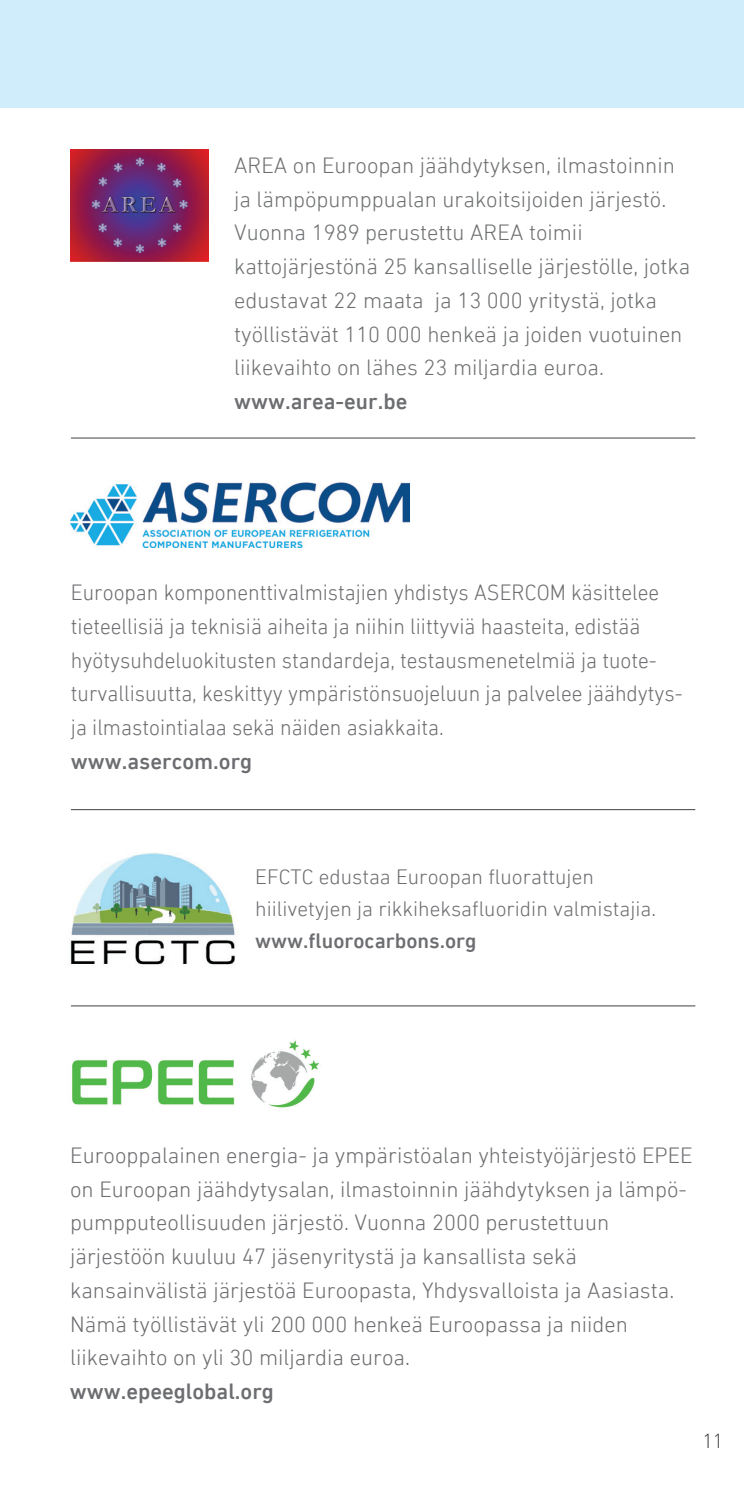
<style>
.page{position:relative;width:745px;height:1489px;background:#fff}
.page>*{position:absolute;margin:0;border:0;box-sizing:border-box;transform-origin:0 0}
.t1{font:300 22.5px/33.8px "DIN Next LT Pro";color:#6c6d70}
.t2{font:300 22.5px/33.8px "DIN Next LT Pro";color:#6c6d70;scale:.95 1}
.t3{font:300 22.5px/33.8px "DIN Next LT Pro";color:#6d6f71}
.t4{font:500 22.5px "DIN Next LT Pro";color:#6c6d70}
.t5{font:300 21.25px/32px "DIN Next LT Pro";color:#6c6d70}
.t6{font:500 21.25px "DIN Next LT Pro";color:#6c6d70}
.t7{font:300 20px "DIN";color:#414042}
</style>
<div class="page">
<div style="left:0;top:1px;width:742px;height:107px;background:#cfedfb"></div>
<img style="left:71px;top:149px;width:137px;height:113px">
<img style="left:72px;top:1040px;width:248px;height:68px">
<img style="left:70px;top:853px;width:165px;height:112px">
<img style="left:71px;top:482px;width:338px;height:65px">
<hr style="left:71px;top:809px;width:623px;height:1px;background:#414042">
<hr style="left:71px;top:1005px;width:623px;height:1px;background:#414042">
<hr style="left:71px;top:437px;width:623px;height:1px;background:#414042">
<p class="t3" style="left:234px;top:148px;width:457px">AREA on Euroopan jäähdytyksen, ilmastoinnin ja lämpöpumppualan urakoitsijoiden järjestö.<br>Vuonna 1989 perustettu AREA toimii kattojärjestönä 25 kansalliselle järjestölle, jotka edustavat 22 maata ja 13 000 yritystä, jotka työllistävät 110 000 henkeä ja joiden vuotuinen liikevaihto on lähes 23 miljardia euroa.</p>
<p class="t4" style="left:234px;top:388px;width:175px">www.area-eur.be</p>
<p class="t2" style="left:71px;top:575px;width:645px">Euroopan komponenttivalmistajien yhdistys ASERCOM käsittelee tieteellisiä ja teknisiä aiheita ja niihin liittyviä haasteita, edistää hyötysuhdeluokitusten standardeja, testausmenetelmiä ja tuote&shy;turvallisuutta, keskittyy ympäristönsuojeluun ja palvelee jäähdytys&shy;ja ilmastointialaa sekä näiden asiakkaita.</p>
<p class="t4" style="left:71px;top:748px;width:183px">www.asercom.org</p>
<p class="t5" style="left:255px;top:860px;width:402px">EFCTC edustaa Euroopan fluorattujen hiilivetyjen ja rikkiheksafluoridin valmistajia.</p>
<p class="t6" style="left:255px;top:928px;width:223px">www.fluorocarbons.org</p>
<p class="t1" style="left:70px;top:1137px;width:623px">Eurooppalainen energia- ja ympäristöalan yhteistyöjärjestö EPEE on Euroopan jäähdytysalan, ilmastoinnin jäähdytyksen ja lämpö&shy;pumpputeollisuuden järjestö. Vuonna 2000 perustettuun järjestöön kuuluu 47 jäsenyritystä ja kansallista sekä kansainvälistä järjestöä Euroopasta, Yhdysvalloista ja Aasiasta.<br>Nämä työllistävät yli 200 000 henkeä Euroopassa ja niiden liikevaihto on yli 30 miljardia euroa.</p>
<p class="t4" style="left:70px;top:1378px;width:205px">www.epeeglobal.org</p>
<p class="t7" style="left:702px;top:1428px;width:22px">11</p>
</div>
